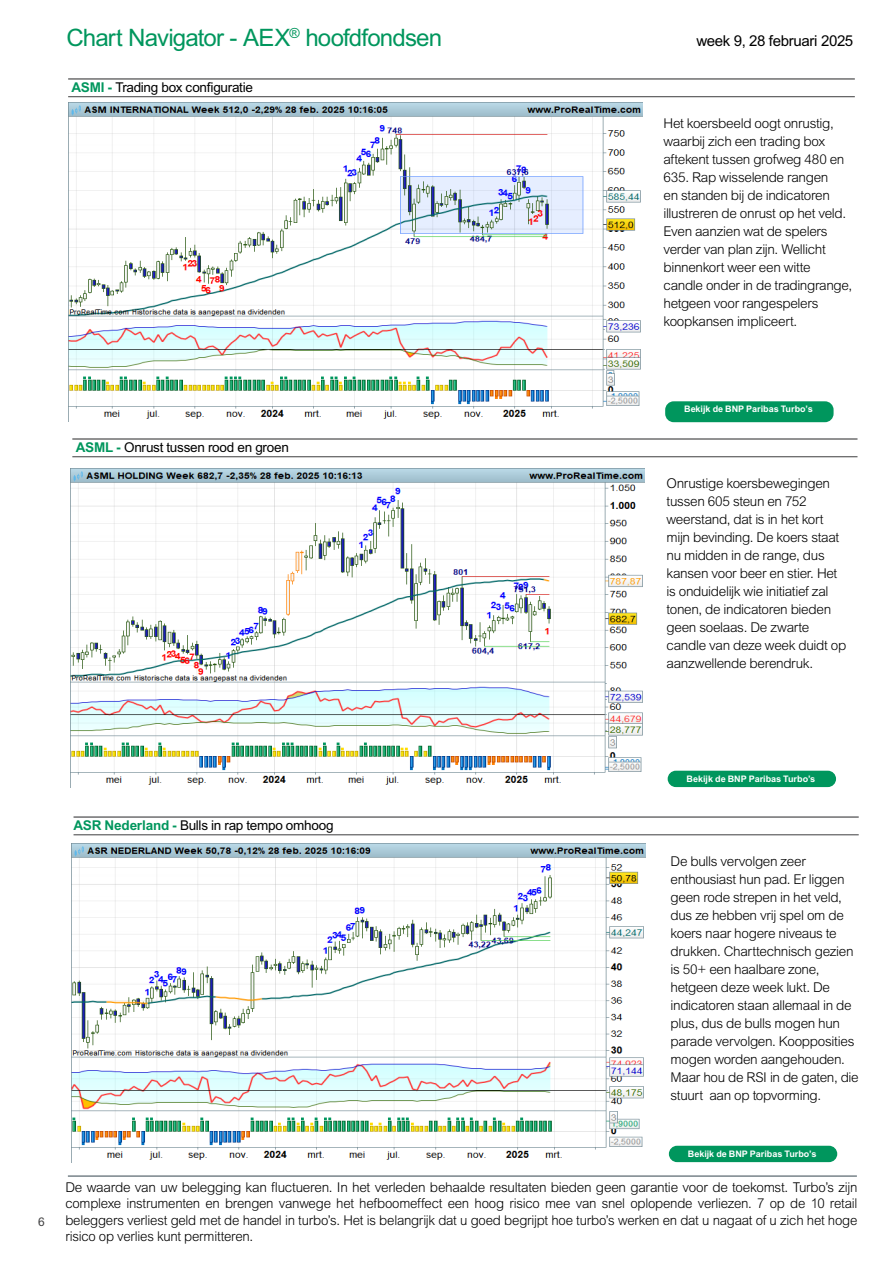
<style>
.page{position:relative;width:893px;height:1263px;background:#fff}
.page>*{position:absolute;margin:0;border:0;box-sizing:border-box;transform-origin:0 0}
.Heading_Table_Double{font:24px "Arial MT Std";letter-spacing:-.035em;color:#00965d}
.Heading_Table_Double-2{font:15px "Arial MT Std";letter-spacing:-.025em;color:#000}
.Body{font:300 13.5px/18px "Arial MT Std";letter-spacing:-.025em;color:#000}
.t1{font:13.5px "Arial MT Std";letter-spacing:-.02em;color:#000}
.t2{font:12px "Arial MT Std";color:#3e3e3f}
.t3{font:700 9px "Arial MT Std";color:#fff}
.s1{font-weight:700;color:#00965d}
</style>
<div class="page">
<hr style="left:68px;top:1175px;width:789px;height:2px;background:#78848a">
<hr style="left:72px;top:438px;width:785px;height:2px;background:#3e3e3f">
<hr style="left:72px;top:456px;width:785px;height:1px;background:#3e3e3f">
<img style="left:70px;top:468px;width:574px;height:319px">
<div style="left:668px;top:771px;width:168px;height:16px;background:#00965d;border-radius:8px"></div>
<hr style="left:74px;top:816px;width:785px;height:2px;background:#3e3e3f">
<hr style="left:74px;top:834px;width:785px;height:1px;background:#3e3e3f">
<img style="left:71px;top:843px;width:574px;height:319px">
<div style="left:669px;top:1146px;width:168px;height:16px;background:#00965d;border-radius:8px"></div>
<hr style="left:68px;top:78px;width:787px;height:2px;background:#3e3e3f">
<hr style="left:68px;top:96px;width:787px;height:1px;background:#3e3e3f">
<img style="left:68px;top:102px;width:574px;height:319px">
<div style="left:665px;top:401px;width:169px;height:21px;background:#00965d;border-radius:9px"></div>
<p class="Heading_Table_Double" style="left:67px;top:24px;width:377px">Chart Navigator - AEX<sup>®</sup> hoofdfondsen</p>
<p class="Heading_Table_Double-2" style="left:697px;top:32px;width:158px">week 9, 28 februari 2025</p>
<p class="t1" style="left:72px;top:80px;width:183px"><span class="s1">ASMI -</span> Trading box configuratie</p>
<p class="t1" style="left:76px;top:440px;width:215px"><span class="s1">ASML -</span> Onrust tussen rood en groen</p>
<p class="Body" style="left:663px;top:115px;width:190px">Het koersbeeld oogt onrustig, waarbij zich een trading box aftekent tussen grofweg 480 en<br>635. Rap wisselende rangen<br>en standen bij de indicatoren illustreren de onrust op het veld.<br>Even aanzien wat de spelers verder van plan zijn. Wellicht binnenkort weer een witte candle onder in de tradingrange, hetgeen voor rangespelers koopkansen impliceert.</p>
<p class="t3" style="left:684px;top:404px;width:130px">Bekijk de BNP Paribas Turbo’s</p>
<p class="Body" style="left:666px;top:475px;width:181px">Onrustige koersbewegingen tussen 605 steun en 752 weerstand, dat is in het kort mijn bevinding. De koers staat nu midden in de range, dus kansen voor beer en stier. Het is onduidelijk wie initiatief zal tonen, de indicatoren bieden geen soelaas. De zwarte candle van deze week duidt op aanzwellende berendruk.</p>
<p class="t2" style="left:38px;top:1215px;width:8px">6</p>
<p class="t1" style="left:74px;top:818px;width:262px"><span class="s1">ASR Nederland -</span> Bulls in rap tempo omhoog</p>
<p class="t3" style="left:687px;top:773px;width:130px">Bekijk de BNP Paribas Turbo’s</p>
<p class="Body" style="left:671px;top:853px;width:190px">De bulls vervolgen zeer enthousiast hun pad. Er liggen geen rode strepen in het veld, dus ze hebben vrij spel om de koers naar hogere niveaus te drukken. Charttechnisch gezien is 50+ een haalbare zone, hetgeen deze week lukt. De indicatoren staan allemaal in de plus, dus de bulls mogen hun parade vervolgen. Koopposities mogen worden aangehouden.<br>Maar hou de RSI in de gaten, die stuurt aan op topvorming.</p>
<p class="t3" style="left:688px;top:1148px;width:130px">Bekijk de BNP Paribas Turbo’s</p>
<p class="Body" style="left:65px;top:1179px;width:794px;line-height:16.5px;text-align:justify">De waarde van uw belegging kan fluctueren. In het verleden behaalde resultaten bieden geen garantie voor de toekomst. Turbo’s zijn complexe instrumenten en brengen vanwege het hefboomeffect een hoog risico mee van snel oplopende verliezen. 7 op de 10 retail beleggers verliest geld met de handel in turbo’s. Het is belangrijk dat u goed begrijpt hoe turbo’s werken en dat u nagaat of u zich het hoge risico op verlies kunt permitteren.</p>
</div>
